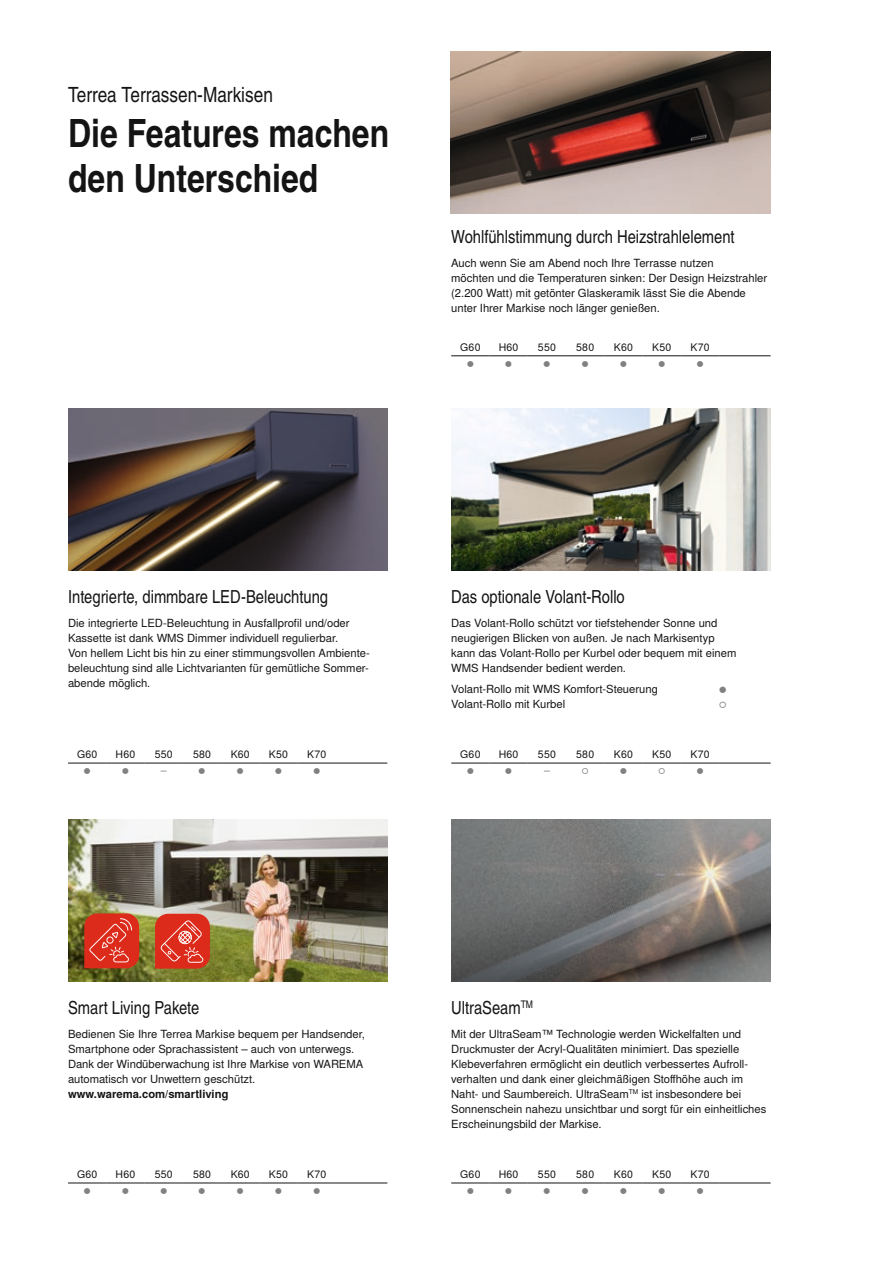
<style>
.page{position:relative;width:893px;height:1263px;background:#fff}
.page>*{position:absolute;margin:0;border:0;box-sizing:border-box;transform-origin:0 0}
.t1{font:700 39px/45px "Warema Nimbus Cnd";color:#131413}
.t2{font:21px "Warema Nimbus Cnd";color:#131413}
.t3{font:18px "Warema Nimbus Cnd";color:#131413}
.t4{font:11.25px/15px "Warema Nimbus";color:#131413}
.t5{font:700 11.25px "Warema Nimbus";color:#131413}
.t6{font:11.25px "Warema Nimbus";color:#818181}
.t7{font:10.5px "Warema Nimbus";letter-spacing:.02em;color:#131413}
.t8{font:10.5px "Warema Nimbus";color:#818181}
</style>
<div class="page">
<img style="left:68px;top:820px;width:319px;height:162px">
<svg style="left:84px;top:913px;width:55px;height:55px;background:#da3e2d"></svg>
<svg style="left:155px;top:914px;width:55px;height:54px;background:#dd4435"></svg>
<hr style="left:451px;top:763px;width:38px;height:1px;background:#131413">
<hr style="left:489px;top:763px;width:39px;height:1px;background:#131413">
<hr style="left:528px;top:763px;width:38px;height:1px;background:#131413">
<hr style="left:566px;top:763px;width:38px;height:1px;background:#131413">
<hr style="left:604px;top:763px;width:39px;height:1px;background:#131413">
<hr style="left:643px;top:763px;width:38px;height:1px;background:#131413">
<hr style="left:681px;top:763px;width:38px;height:1px;background:#131413">
<hr style="left:719px;top:763px;width:52px;height:1px;background:#131413">
<hr style="left:68px;top:763px;width:38px;height:1px;background:#131413">
<hr style="left:106px;top:763px;width:39px;height:1px;background:#131413">
<hr style="left:145px;top:763px;width:38px;height:1px;background:#131413">
<hr style="left:183px;top:763px;width:38px;height:1px;background:#131413">
<hr style="left:221px;top:763px;width:38px;height:1px;background:#131413">
<hr style="left:259px;top:763px;width:39px;height:1px;background:#131413">
<hr style="left:298px;top:763px;width:38px;height:1px;background:#131413">
<hr style="left:336px;top:763px;width:51px;height:1px;background:#131413">
<img style="left:451px;top:51px;width:319px;height:162px">
<hr style="left:451px;top:356px;width:38px;height:1px;background:#131413">
<hr style="left:489px;top:356px;width:39px;height:1px;background:#131413">
<hr style="left:528px;top:356px;width:38px;height:1px;background:#131413">
<hr style="left:566px;top:356px;width:38px;height:1px;background:#131413">
<hr style="left:604px;top:356px;width:39px;height:1px;background:#131413">
<hr style="left:643px;top:356px;width:38px;height:1px;background:#131413">
<hr style="left:681px;top:356px;width:38px;height:1px;background:#131413">
<hr style="left:719px;top:356px;width:52px;height:1px;background:#131413">
<img style="left:451px;top:408px;width:320px;height:162px">
<img style="left:68px;top:408px;width:319px;height:162px">
<img style="left:451px;top:819px;width:320px;height:162px">
<hr style="left:68px;top:1183px;width:38px;height:1px;background:#131413">
<hr style="left:106px;top:1183px;width:39px;height:1px;background:#131413">
<hr style="left:145px;top:1183px;width:38px;height:1px;background:#131413">
<hr style="left:183px;top:1183px;width:38px;height:1px;background:#131413">
<hr style="left:221px;top:1183px;width:38px;height:1px;background:#131413">
<hr style="left:259px;top:1183px;width:39px;height:1px;background:#131413">
<hr style="left:298px;top:1183px;width:38px;height:1px;background:#131413">
<hr style="left:336px;top:1183px;width:51px;height:1px;background:#131413">
<hr style="left:451px;top:1183px;width:38px;height:1px;background:#131413">
<hr style="left:489px;top:1183px;width:39px;height:1px;background:#131413">
<hr style="left:528px;top:1183px;width:38px;height:1px;background:#131413">
<hr style="left:566px;top:1183px;width:38px;height:1px;background:#131413">
<hr style="left:604px;top:1183px;width:39px;height:1px;background:#131413">
<hr style="left:643px;top:1183px;width:38px;height:1px;background:#131413">
<hr style="left:681px;top:1183px;width:38px;height:1px;background:#131413">
<hr style="left:719px;top:1183px;width:52px;height:1px;background:#131413">
<h2 class="t2" style="left:68px;top:82px;width:206px">Terrea Terrassen-Markisen</h2>
<h1 class="t1" style="left:68px;top:111px;width:323px">Die Features machen den Unterschied</h1>
<h3 class="t3" style="left:451px;top:226px;width:285px">Wohlfühlstimmung durch Heizstrahlelement</h3>
<p class="t4" style="left:451px;top:256px;width:318px">Auch wenn Sie am Abend noch Ihre Terrasse nutzen<br>möchten und die Temperaturen sinken: Der Design Heizstrahler (2.200 Watt) mit getönter Glaskeramik lässt Sie die Abende unter Ihrer Markise noch länger genießen.</p>
<p class="t7" style="left:460px;top:341px;width:22px">G60</p>
<p class="t7" style="left:499px;top:341px;width:21px">H60</p>
<p class="t7" style="left:538px;top:341px;width:19px">550</p>
<p class="t7" style="left:576px;top:341px;width:19px">580</p>
<p class="t7" style="left:614px;top:341px;width:21px">K60</p>
<p class="t7" style="left:652px;top:341px;width:21px">K50</p>
<p class="t7" style="left:690px;top:341px;width:21px">K70</p>
<p class="t8" style="left:466px;top:357px;width:10px">●</p>
<p class="t8" style="left:504px;top:357px;width:10px">●</p>
<p class="t8" style="left:543px;top:357px;width:10px">●</p>
<p class="t8" style="left:581px;top:357px;width:10px">●</p>
<p class="t8" style="left:619px;top:357px;width:10px">●</p>
<p class="t8" style="left:657px;top:357px;width:10px">●</p>
<p class="t8" style="left:696px;top:357px;width:10px">●</p>
<h3 class="t3" style="left:68px;top:586px;width:262px">Integrierte, dimmbare LED-Beleuchtung</h3>
<p class="t4" style="left:68px;top:616px;width:303px">Die integrierte LED-Beleuchtung in Ausfallprofil und/oder Kassette ist dank WMS Dimmer individuell regulierbar.<br>Von hellem Licht bis hin zu einer stimmungsvollen Ambiente&shy;beleuchtung sind alle Lichtvarianten für gemütliche Sommer&shy;abende möglich.</p>
<p class="t7" style="left:77px;top:748px;width:22px">G60</p>
<p class="t7" style="left:116px;top:748px;width:21px">H60</p>
<p class="t7" style="left:155px;top:748px;width:19px">550</p>
<p class="t7" style="left:193px;top:748px;width:19px">580</p>
<p class="t7" style="left:231px;top:748px;width:21px">K60</p>
<p class="t7" style="left:269px;top:748px;width:21px">K50</p>
<p class="t7" style="left:307px;top:748px;width:21px">K70</p>
<p class="t8" style="left:83px;top:764px;width:10px">●</p>
<p class="t8" style="left:121px;top:764px;width:10px">●</p>
<p class="t8" style="left:161px;top:764px;width:7px">–</p>
<p class="t8" style="left:198px;top:764px;width:10px">●</p>
<p class="t8" style="left:236px;top:764px;width:10px">●</p>
<p class="t8" style="left:274px;top:764px;width:10px">●</p>
<p class="t8" style="left:312px;top:764px;width:10px">●</p>
<h3 class="t3" style="left:451px;top:586px;width:175px">Das optionale Volant-Rollo</h3>
<p class="t4" style="left:451px;top:616px;width:287px">Das Volant-Rollo schützt vor tiefstehender Sonne und neugierigen Blicken von außen. Je nach Markisentyp kann das Volant-Rollo per Kurbel oder bequem mit einem WMS Handsender bedient werden.</p>
<p class="t4" style="left:451px;top:682px;width:208px">Volant-Rollo mit WMS Komfort-Steuerung</p>
<p class="t6" style="left:718px;top:682px;width:11px">●</p>
<p class="t4" style="left:451px;top:697px;width:115px">Volant-Rollo mit Kurbel</p>
<p class="t6" style="left:718px;top:697px;width:11px">○</p>
<p class="t7" style="left:460px;top:748px;width:22px">G60</p>
<p class="t7" style="left:499px;top:748px;width:21px">H60</p>
<p class="t7" style="left:538px;top:748px;width:19px">550</p>
<p class="t7" style="left:576px;top:748px;width:19px">580</p>
<p class="t7" style="left:614px;top:748px;width:21px">K60</p>
<p class="t7" style="left:652px;top:748px;width:21px">K50</p>
<p class="t7" style="left:690px;top:748px;width:21px">K70</p>
<p class="t8" style="left:466px;top:764px;width:10px">●</p>
<p class="t8" style="left:504px;top:764px;width:10px">●</p>
<p class="t8" style="left:544px;top:764px;width:7px">–</p>
<p class="t8" style="left:581px;top:764px;width:10px">○</p>
<p class="t8" style="left:619px;top:764px;width:10px">●</p>
<p class="t8" style="left:657px;top:764px;width:10px">○</p>
<p class="t8" style="left:696px;top:764px;width:10px">●</p>
<h3 class="t3" style="left:68px;top:997px;width:133px">Smart Living Pakete</h3>
<p class="t4" style="left:68px;top:1027px;width:298px">Bedienen Sie Ihre Terrea Markise bequem per Handsender, Smartphone oder Sprachassistent – auch von unterwegs.<br>Dank der Windüberwachung ist Ihre Markise von WAREMA automatisch vor Unwettern geschützt.</p>
<p class="t5" style="left:68px;top:1087px;width:162px">www.warema.com/smartliving</p>
<p class="t7" style="left:77px;top:1168px;width:22px">G60</p>
<p class="t7" style="left:116px;top:1168px;width:21px">H60</p>
<p class="t7" style="left:155px;top:1168px;width:19px">550</p>
<p class="t7" style="left:193px;top:1168px;width:19px">580</p>
<p class="t7" style="left:231px;top:1168px;width:21px">K60</p>
<p class="t7" style="left:269px;top:1168px;width:21px">K50</p>
<p class="t7" style="left:307px;top:1168px;width:21px">K70</p>
<p class="t8" style="left:83px;top:1184px;width:10px">●</p>
<p class="t8" style="left:121px;top:1184px;width:10px">●</p>
<p class="t8" style="left:159px;top:1184px;width:10px">●</p>
<p class="t8" style="left:198px;top:1184px;width:10px">●</p>
<p class="t8" style="left:236px;top:1184px;width:10px">●</p>
<p class="t8" style="left:274px;top:1184px;width:10px">●</p>
<p class="t8" style="left:312px;top:1184px;width:10px">●</p>
<h3 class="t3" style="left:451px;top:997px;width:83px">UltraSeam<sup>TM</sup></h3>
<p class="t4" style="left:451px;top:1027px;width:317px">Mit der UltraSeam™ Technologie werden Wickelfalten und Druckmuster der Acryl-Qualitäten minimiert. Das spezielle Klebeverfahren ermöglicht ein deutlich verbessertes Aufroll&shy;verhalten und dank einer gleichmäßigen Stoffhöhe auch im Naht- und Saumbereich. UltraSeam<sup>TM</sup> ist insbesondere bei Sonnenschein nahezu unsichtbar und sorgt für ein einheitliches Erscheinungsbild der Markise.</p>
<p class="t7" style="left:460px;top:1168px;width:22px">G60</p>
<p class="t7" style="left:499px;top:1168px;width:21px">H60</p>
<p class="t7" style="left:538px;top:1168px;width:19px">550</p>
<p class="t7" style="left:576px;top:1168px;width:19px">580</p>
<p class="t7" style="left:614px;top:1168px;width:21px">K60</p>
<p class="t7" style="left:652px;top:1168px;width:21px">K50</p>
<p class="t7" style="left:690px;top:1168px;width:21px">K70</p>
<p class="t8" style="left:466px;top:1184px;width:10px">●</p>
<p class="t8" style="left:504px;top:1184px;width:10px">●</p>
<p class="t8" style="left:543px;top:1184px;width:10px">●</p>
<p class="t8" style="left:581px;top:1184px;width:10px">●</p>
<p class="t8" style="left:619px;top:1184px;width:10px">●</p>
<p class="t8" style="left:657px;top:1184px;width:10px">●</p>
<p class="t8" style="left:696px;top:1184px;width:10px">●</p>
</div>
